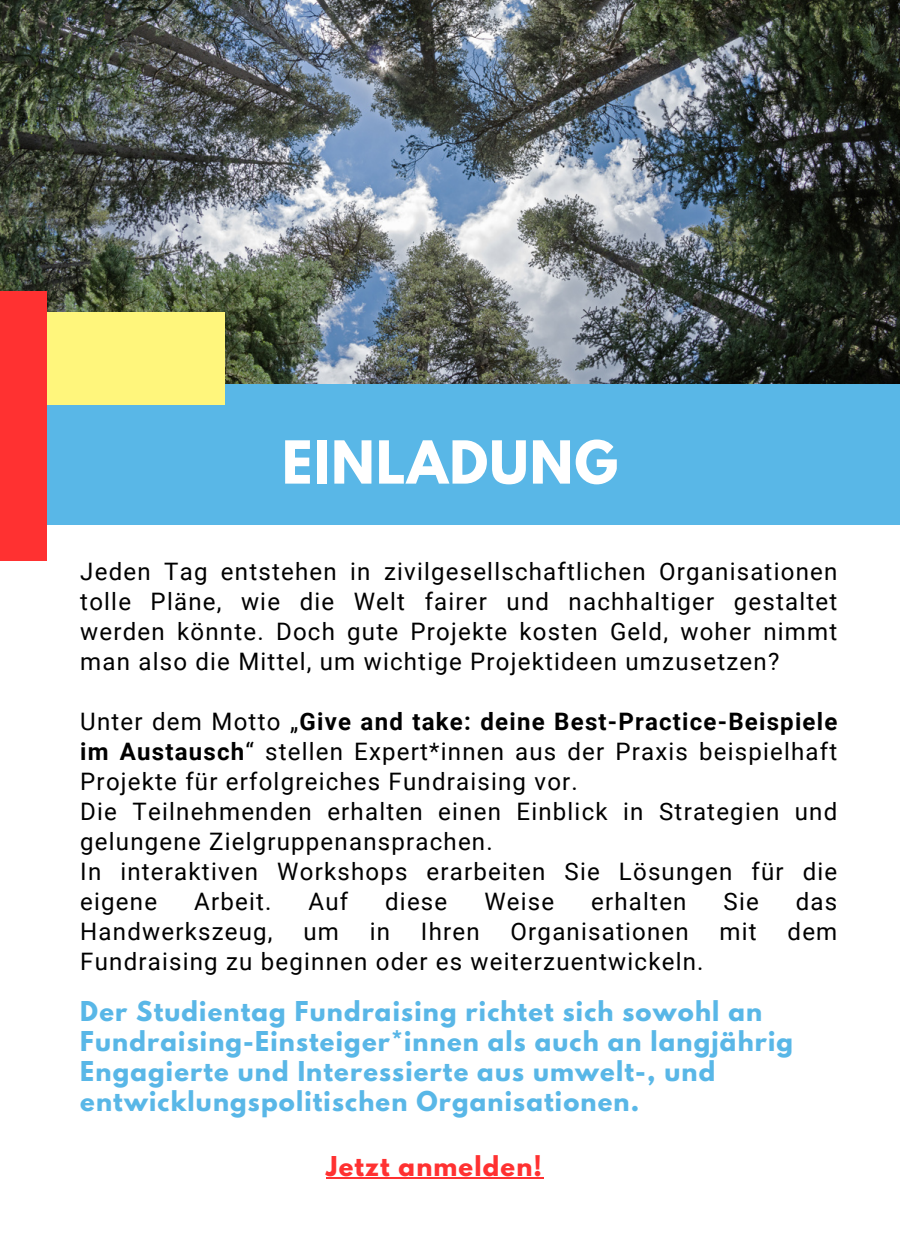
<style>
.page{position:relative;width:900px;height:1260px;background:#fff}
.page>*{position:absolute;margin:0;border:0;box-sizing:border-box;transform-origin:0 0}
.t1{font:700 52.5px "League Spartan";letter-spacing:.025em;color:#fff}
.t2{font:700 24.25px/30px "League Spartan";letter-spacing:.05em;color:#59b7e7}
.t3{font:700 24.25px "League Spartan";letter-spacing:.05em;color:#ff3131}
.t4{font:24px/30px "Roboto";letter-spacing:.05em;color:#000;text-align:justify}
.s1{font-weight:700}
</style>
<div class="page">
<div style="left:0;top:361px;width:900px;height:199px;background:#59b7e7"></div>
<img style="left:0;top:0;width:900px;height:383px">
<div style="left:0;top:525px;width:900px;height:576px;background:#fff"></div>
<div style="left:0;top:312px;width:225px;height:92px;background:#fff67c"></div>
<div style="left:0;top:291px;width:46px;height:270px;background:#ff3131"></div>
<hr style="left:326px;top:1178px;width:217px;height:1px;background:#ff3131">
<p class="t1" style="left:282px;top:436px;width:338px">EINLADUNG</p>
<p class="t4" style="left:80px;top:557px;width:759px">Jeden Tag entstehen in zivilgesellschaftlichen Organisationen tolle Pläne, wie die Welt fairer und nachhaltiger gestaltet werden könnte. Doch gute Projekte kosten Geld, woher nimmt man also die Mittel, um wichtige Projektideen umzusetzen?</p>
<p class="t4" style="left:80px;top:707px;width:759px">Unter dem Motto „<span class="s1">Give and take: deine Best-Practice-Beispiele im Austausch</span>“ stellen Expert*innen aus der Praxis beispielhaft Projekte für erfolgreiches Fundraising vor.</p>
<p class="t4" style="left:80px;top:797px;width:759px">Die Teilnehmenden erhalten einen Einblick in Strategien und gelungene Zielgruppenansprachen.</p>
<p class="t4" style="left:80px;top:857px;width:759px">In interaktiven Workshops erarbeiten Sie Lösungen für die eigene</p>
<p class="t4" style="left:194px;top:887px;width:79px">Arbeit.</p>
<p class="t4" style="left:308px;top:887px;width:41px">Auf</p>
<p class="t4" style="left:385px;top:887px;width:64px">diese</p>
<p class="t4" style="left:484px;top:887px;width:71px">Weise</p>
<p class="t4" style="left:591px;top:887px;width:97px">erhalten</p>
<p class="t4" style="left:724px;top:887px;width:37px">Sie</p>
<p class="t4" style="left:796px;top:887px;width:43px">das</p>
<p class="t4" style="left:80px;top:917px;width:194px">Handwerkszeug,</p>
<p class="t4" style="left:303px;top:917px;width:37px">um</p>
<p class="t4" style="left:370px;top:917px;width:22px">in</p>
<p class="t4" style="left:421px;top:917px;width:60px">Ihren</p>
<p class="t4" style="left:511px;top:917px;width:180px">Organisationen</p>
<p class="t4" style="left:720px;top:917px;width:39px">mit</p>
<p class="t4" style="left:788px;top:917px;width:51px">dem</p>
<p class="t4" style="left:80px;top:947px;width:625px">Fundraising zu beginnen oder es weiterzuentwickeln.</p>
<p class="t2" style="left:80px;top:999px;width:714px">Der Studientag Fundraising richtet sich sowohl an Fundraising-Einsteiger*innen als auch an langjährig Engagierte und Interessierte aus umwelt-, und entwicklungspolitischen Organisationen.</p>
<p class="t3" style="left:326px;top:1154px;width:217px">Jetzt anmelden!</p>
</div>
